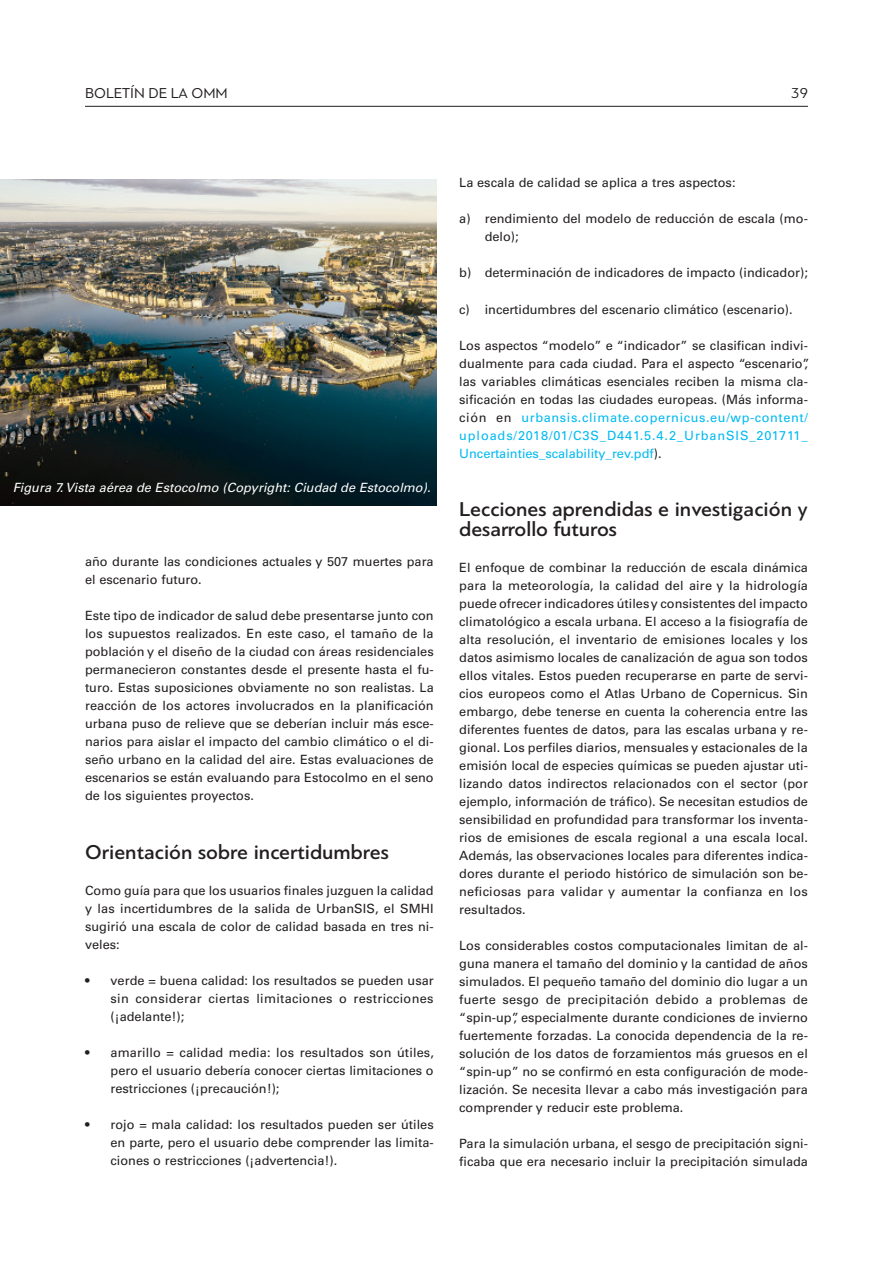
<style>
.page{position:relative;width:893px;height:1263px;background:#fff}
.page>*{position:absolute;margin:0;border:0;box-sizing:border-box;transform-origin:0 0}
.t1{font:500 21px/19.5px "PF Bague Sans Pro";color:#231f20}
.t2{font:15px "PF Bague Sans Pro";color:#231f20}
.t3{font:12.75px/18px "Univers LTCYR 55 Roman";color:#231f20;text-align:justify}
.t4{font:italic 12.75px "Univers LTCYR 55";color:#fff}
.s1{color:#00baf1}
</style>
<div class="page">
<hr style="left:85px;top:106px;width:723px;height:1px;background:#231f20">
<img style="left:0;top:179px;width:437px;height:326px">
<p class="t2" style="left:85px;top:84px;width:144px">BOLETÍN DE LA OMM</p>
<p class="t2" style="left:791px;top:84px;width:18px">39</p>
<p class="t4" style="left:13px;top:479px;width:419px">Figura 7. Vista aérea de Estocolmo (Copyright: Ciudad de Estocolmo).</p>
<p class="t3" style="left:85px;top:552px;width:350px">año durante las condiciones actuales y 507 muertes para el escenario futuro.</p>
<p class="t3" style="left:85px;top:606px;width:350px">Este tipo de indicador de salud debe presentarse junto con los supuestos realizados. En este caso, el tamaño de la población y el diseño de la ciudad con áreas residenciales permanecieron constantes desde el presente hasta el fu&shy;turo. Estas suposiciones obviamente no son realistas. La reacción de los actores involucrados en la planificación urbana puso de relieve que se deberían incluir más esce&shy;narios para aislar el impacto del cambio climático o el di&shy;seño urbano en la calidad del aire. Estas evaluaciones de escenarios se están evaluando para Estocolmo en el seno de los siguientes proyectos.</p>
<h1 class="t1" style="left:85px;top:842px;width:305px">Orientación sobre incertidumbres</h1>
<p class="t3" style="left:85px;top:881px;width:350px">Como guía para que los usuarios finales juzguen la calidad y las incertidumbres de la salida de UrbanSIS, el SMHI sugirió una escala de color de calidad basada en tres ni&shy;veles:</p>
<p class="t3" style="left:111px;top:971px;width:325px;text-indent:-26px">• verde = buena calidad: los resultados se pueden usar sin considerar ciertas limitaciones o restricciones (¡adelante!);</p>
<p class="t3" style="left:111px;top:1043px;width:325px;text-indent:-26px">• amarillo = calidad media: los resultados son útiles, pero el usuario debería conocer ciertas limitaciones o restricciones (¡precaución!);</p>
<p class="t3" style="left:111px;top:1115px;width:325px;text-indent:-26px">• rojo = mala calidad: los resultados pueden ser útiles en parte, pero el usuario debe comprender las limita&shy;ciones o restricciones (¡advertencia!).</p>
<p class="t3" style="left:459px;top:173px;width:278px">La escala de calidad se aplica a tres aspectos:</p>
<p class="t3" style="left:485px;top:209px;width:325px;text-indent:-26px">a) rendimiento del modelo de reducción de escala (mo&shy;delo);</p>
<p class="t3" style="left:459px;top:263px;width:350px">b) determinación de indicadores de impacto (indicador);</p>
<p class="t3" style="left:459px;top:299px;width:335px">c) incertidumbres del escenario climático (escenario).</p>
<p class="t3" style="left:459px;top:335px;width:352px;text-align:left">Los aspectos “modelo” e “indicador” se clasifican indivi&shy;dualmente para cada ciudad. Para el aspecto “escenario”, las variables climáticas esenciales reciben la misma cla&shy;sificación en todas las ciudades europeas. (Más informa&shy;ción en <span class="s1">urbansis.climate.copernicus.eu/wp-content/ uploads/2018/01/C3S_D441.5.4.2_UrbanSIS_201711_ Uncertainties_scalability_rev.pdf</span>).</p>
<h1 class="t1" style="left:459px;top:499px;width:350px">Lecciones aprendidas e investigación y desarrollo futuros</h1>
<p class="t3" style="left:459px;top:557px;width:350px">El enfoque de combinar la reducción de escala dinámica para la meteorología, la calidad del aire y la hidrología puede ofrecer indicadores útiles y consistentes del impacto climatológico a escala urbana. El acceso a la fisiografía de alta resolución, el inventario de emisiones locales y los datos asimismo locales de canalización de agua son todos ellos vitales. Estos pueden recuperarse en parte de servi&shy;cios europeos como el Atlas Urbano de Copernicus. Sin embargo, debe tenerse en cuenta la coherencia entre las diferentes fuentes de datos, para las escalas urbana y re&shy;gional. Los perfiles diarios, mensuales y estacionales de la emisión local de especies químicas se pueden ajustar uti&shy;lizando datos indirectos relacionados con el sector (por ejemplo, información de tráfico). Se necesitan estudios de sensibilidad en profundidad para transformar los inventa&shy;rios de emisiones de escala regional a una escala local.<br>Además, las observaciones locales para diferentes indica&shy;dores durante el periodo histórico de simulación son be&shy;neficiosas para validar y aumentar la confianza en los resultados.</p>
<p class="t3" style="left:459px;top:935px;width:350px">Los considerables costos computacionales limitan de al&shy;guna manera el tamaño del dominio y la cantidad de años simulados. El pequeño tamaño del dominio dio lugar a un fuerte sesgo de precipitación debido a problemas de “spin-up”, especialmente durante condiciones de invierno fuertemente forzadas. La conocida dependencia de la re&shy;solución de los datos de forzamientos más gruesos en el “spin-up” no se confirmó en esta configuración de mode&shy;lización. Se necesita llevar a cabo más investigación para comprender y reducir este problema.</p>
<p class="t3" style="left:459px;top:1133px;width:350px">Para la simulación urbana, el sesgo de precipitación signi&shy;ficaba que era necesario incluir la precipitación simulada</p>
</div>
